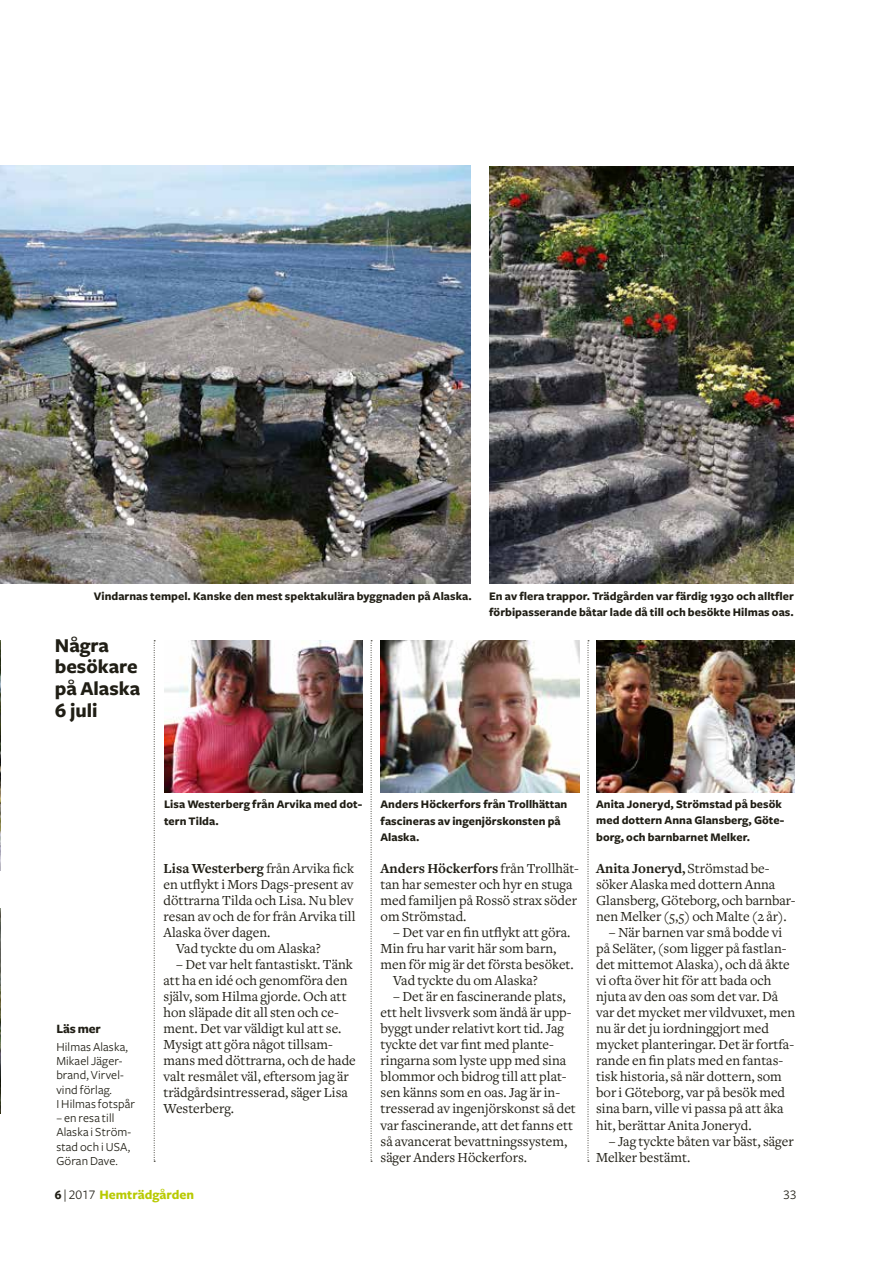
<style>
.page{position:relative;width:893px;height:1263px;background:#fff}
.page>*{position:absolute;margin:0;border:0;box-sizing:border-box;transform-origin:0 0}
.t1{font:700 20.4px/21.8px "Freight Sans";color:#201e15}
.t2{font:14.4px/16px "Freight Text";color:#201e15}
.t3{font:700 14.4px "Freight Text";color:#201e15}
.t4{font:700 13.5px "Freight Sans";color:#b8ca00}
.t5{font:13.5px "Freight Sans Book SC";color:#201e15}
.t6{font:700 13.2px "Freight Sans";letter-spacing:-.01em;color:#201e15}
.t7{font:12.75px/14.2px "Freight Sans";letter-spacing:.01em;color:#201e15}
.t8{font:700 12px/16px "Freight Sans";letter-spacing:.005em;color:#201e15}
.s1{font-weight:400}
.s2{font-weight:700}
.s3{font-family:"Freight Sans Bold SC";font-weight:400;color:#201e15}
.s4{font-family:"Freight Sans Book SC";font-weight:400;color:#201e15}
</style>
<div class="page">
<img style="left:0;top:166px;width:470px;height:418px">
<img style="left:489px;top:167px;width:304px;height:417px">
<img style="left:0;top:641px;width:1px;height:229px">
<img style="left:0;top:908px;width:1px;height:205px">
<img style="left:597px;top:641px;width:197px;height:151px">
<img style="left:381px;top:641px;width:198px;height:151px">
<img style="left:164px;top:641px;width:199px;height:151px">
<svg style="left:371px;top:640px;width:1px;height:522px"></svg>
<svg style="left:154px;top:640px;width:1px;height:522px"></svg>
<svg style="left:588px;top:640px;width:1px;height:522px"></svg>
<p class="t8" style="left:94px;top:588px;width:379px">Vindarnas tempel. Kanske den mest spektakulära byggnaden på Alaska.</p>
<p class="t8" style="left:489px;top:588px;width:306px">En av flera trappor. Trädgården var färdig 1930 och alltfler förbipasserande båtar lade då till och besökte Hilmas oas.</p>
<h1 class="t1" style="left:55px;top:635px;width:87px">Några besökare på Alaska<br>6 juli</h1>
<p class="t6" style="left:56px;top:1022px;width:46px">Läs mer</p>
<p class="t7" style="left:56px;top:1040px;width:80px">Hilmas Alaska,<br>Mikael Jäger&shy;brand, Virvel&shy;vind förlag.<br>I Hilmas fotspår</p>
<p class="t7" style="left:56px;top:1111px;width:76px">– en resa till<br>Alaska i Ström&shy;stad och i USA,<br>Göran Dave.</p>
<p class="t8" style="left:164px;top:797px;width:200px">Lisa Westerberg från Arvika med dot&shy;tern Tilda.</p>
<p class="t8" style="left:381px;top:797px;width:188px">Anders Höckerfors från Trollhättan fascineras av ingenjörskonsten på<br>Alaska.</p>
<p class="t8" style="left:596px;top:797px;width:189px">Anita Joneryd, Strömstad på besök med dottern Anna Glansberg, Göte&shy;borg, och barnbarnet Melker.</p>
<p class="t3" style="left:164px;top:860px;width:192px">Lisa Westerberg <span class="s1">från Arvika fick</span></p>
<p class="t2" style="left:164px;top:876px;width:192px">en utflykt i Mors Dags-present av</p>
<p class="t2" style="left:164px;top:892px;width:191px">döttrarna Tilda och Lisa. Nu blev</p>
<p class="t2" style="left:164px;top:908px;width:193px">resan av och de for från Arvika till</p>
<p class="t2" style="left:164px;top:924px;width:109px">Alaska över dagen.</p>
<p class="t2" style="left:176px;top:940px;width:146px">Vad tyckte du om Alaska?</p>
<p class="t2" style="left:164px;top:956px;width:194px;text-indent:13px">– Det var helt fantastiskt. Tänk att ha en idé och genomföra den själv, som Hilma gjorde. Och att hon släpade dit all sten och ce&shy;ment. Det var väldigt kul att se.<br>Mysigt att göra något tillsam&shy;mans med döttrarna, och de hade valt resmålet väl, eftersom jag är trädgårdsintresserad, säger Lisa<br>Westerberg.</p>
<p class="t2" style="left:381px;top:860px;width:200px"><span class="s2">Anders Höckerfors</span> från Trollhät&shy;tan har semester och hyr en stuga med familjen på Rossö strax söder om Strömstad.</p>
<p class="t2" style="left:393px;top:924px;width:179px">– Det var en fin utflykt att göra.</p>
<p class="t2" style="left:381px;top:940px;width:177px">Min fru har varit här som barn,</p>
<p class="t2" style="left:381px;top:956px;width:195px">men för mig är det första besöket.</p>
<p class="t2" style="left:393px;top:973px;width:146px">Vad tyckte du om Alaska?</p>
<p class="t2" style="left:381px;top:989px;width:197px;text-indent:13px">– Det är en fascinerande plats, ett helt livsverk som ändå är upp&shy;byggt under relativt kort tid. Jag tyckte det var fint med plante&shy;ringarna som lyste upp med sina blommor och bidrog till att plat&shy;sen känns som en oas. Jag är in&shy;tresserad av ingenjörskonst så det var fascinerande, att det fanns ett så avancerat bevattningssystem, säger Anders Höckerfors.</p>
<p class="t2" style="left:596px;top:860px;width:201px"><span class="s2">Anita Joneryd,</span> Strömstad be&shy;söker Alaska med dottern Anna<br>Glansberg, Göteborg, och barnbar&shy;nen Melker (5,5) och Malte (2 år).</p>
<p class="t2" style="left:596px;top:924px;width:201px;text-indent:13px">– När barnen var små bodde vi på Seläter, (som ligger på fastlan&shy;det mittemot Alaska), och då åkte vi ofta över hit för att bada och njuta av den oas som det var. Då var det mycket mer vildvuxet, men nu är det ju iordninggjort med mycket planteringar. Det är fortfa&shy;rande en fin plats med en fantas&shy;tisk historia, så när dottern, som bor i Göteborg, var på besök med sina barn, ville vi passa på att åka hit, berättar Anita Joneryd.</p>
<p class="t2" style="left:596px;top:1133px;width:199px;text-indent:13px">– Jag tyckte båten var bäst, säger<br>Melker bestämt.</p>
<p class="t4" style="left:55px;top:1187px;width:141px"><span class="s3">6</span> <span class="s4">| 2017</span> Hemträdgården</p>
<p class="t5" style="left:783px;top:1187px;width:15px">33</p>
</div>
